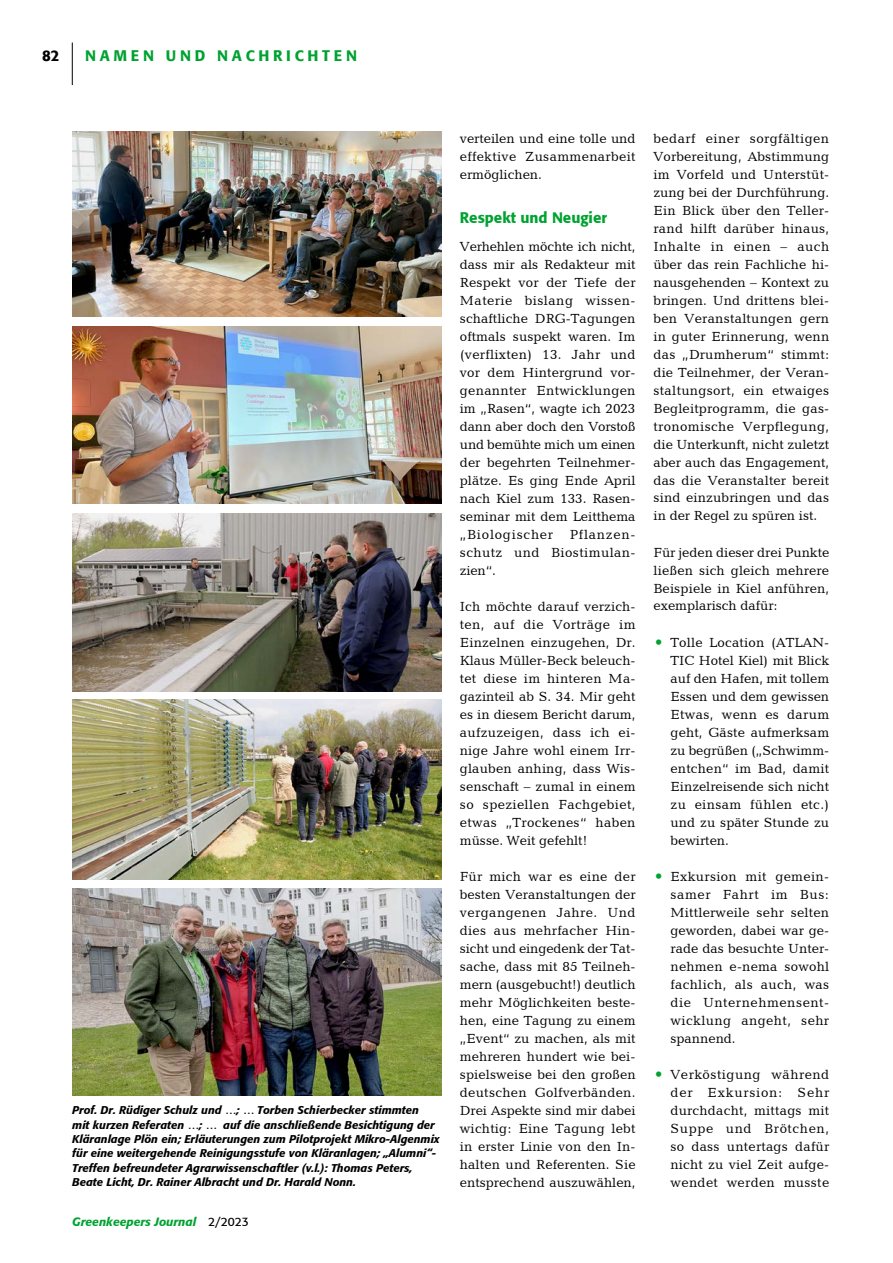
<style>
.page{position:relative;width:893px;height:1263px;background:#fff}
.page>*{position:absolute;margin:0;border:0;box-sizing:border-box;transform-origin:0 0}
.t1{font:500 15px "Formata BQ";letter-spacing:.25em;color:#00a231}
.t2{font:500 15px "Formata BQ";color:#00a231}
.t3{font:500 15px "Formata BQ";color:#000}
.t4{font:13.5px/18px "Candida BT";letter-spacing:.01em;color:#000;text-align:justify}
.t5{font:italic 500 12px "Formata BQ";color:#00a231}
.t6{font:italic 500 11.25px/14.4px "Formata BQ";color:#000}
.s1{font-weight:400;font-style:normal;color:#000}
.s2{font-size:18px;color:#00a231}
</style>
<div class="page">
<hr style="left:72px;top:43px;width:1px;height:42px;background:#000">
<img style="left:73px;top:132px;width:369px;height:185px">
<img style="left:73px;top:326px;width:369px;height:178px">
<img style="left:72px;top:514px;width:369px;height:177px">
<img style="left:72px;top:700px;width:369px;height:180px">
<img style="left:72px;top:889px;width:369px;height:206px">
<p class="t3" style="left:42px;top:46px;width:19px">82</p>
<p class="t1" style="left:85px;top:46px;width:273px">NAMEN UND NACHRICHTEN</p>
<p class="t6" style="left:72px;top:1103px;width:369px">Prof. Dr. Rüdiger Schulz und …; … Torben Schierbecker stimmten<br>mit kurzen Referaten …; … auf die anschließende Besichtigung der Kläranlage Plön ein; Erläuterungen zum Pilotprojekt Mikro-Algenmix für eine weitergehende Reinigungsstufe von Kläranlagen; „Alumni“- Treffen befreundeter Agrarwissenschaftler (v.l.): Thomas Peters, Beate Licht, Dr. Rainer Albracht und Dr. Harald Nonn.</p>
<p class="t5" style="left:72px;top:1215px;width:178px">Greenkeepers Journal <span class="s1">2/2023</span></p>
<p class="t4" style="left:460px;top:129px;width:177px">verteilen und eine tolle und effektive Zusammenarbeit ermöglichen.</p>
<p class="t2" style="left:460px;top:209px;width:149px">Respekt und Neugier</p>
<p class="t4" style="left:460px;top:237px;width:177px">Verhehlen möchte ich nicht, dass mir als Redakteur mit Respekt vor der Tiefe der Materie bislang wissen&shy;schaftliche DRG-Tagungen oftmals suspekt waren. Im (verflixten) 13. Jahr und vor dem Hintergrund vor&shy;genannter Entwicklungen im „Rasen“, wagte ich 2023 dann aber doch den Vorstoß und bemühte mich um einen der begehrten Teilnehmer&shy;plätze. Es ging Ende April nach Kiel zum 133. Rasen&shy;seminar mit dem Leitthema „Biologischer Pflanzen&shy;schutz und Biostimulan&shy;zien“.</p>
<p class="t4" style="left:460px;top:597px;width:177px">Ich möchte darauf verzich&shy;ten, auf die Vorträge im Einzelnen einzugehen, Dr.<br>Klaus Müller-Beck beleuch&shy;tet diese im hinteren Ma&shy;gazinteil ab S. 34. Mir geht es in diesem Bericht darum, aufzuzeigen, dass ich ei&shy;nige Jahre wohl einem Irr&shy;glauben anhing, dass Wis&shy;senschaft – zumal in einem so speziellen Fachgebiet, etwas „Trockenes“ haben müsse. Weit gefehlt!</p>
<p class="t4" style="left:460px;top:867px;width:177px">Für mich war es eine der besten Veranstaltungen der vergangenen Jahre. Und dies aus mehrfacher Hin&shy;sicht und eingedenk der Tat&shy;sache, dass mit 85 Teilneh&shy;mern (ausgebucht!) deutlich mehr Möglichkeiten beste&shy;hen, eine Tagung zu einem „Event“ zu machen, als mit mehreren hundert wie bei&shy;spielsweise bei den großen deutschen Golfverbänden.<br>Drei Aspekte sind mir dabei wichtig: Eine Tagung lebt in erster Linie von den In&shy;halten und Referenten. Sie entsprechend auszuwählen,</p>
<p class="t4" style="left:653px;top:129px;width:177px">bedarf einer sorgfältigen Vorbereitung, Abstimmung im Vorfeld und Unterstüt&shy;zung bei der Durchführung.<br>Ein Blick über den Teller&shy;rand hilft darüber hinaus, Inhalte in einen – auch über das rein Fachliche hi&shy;nausgehenden – Kontext zu bringen. Und drittens blei&shy;ben Veranstaltungen gern in guter Erinnerung, wenn das „Drumherum“ stimmt: die Teilnehmer, der Veran&shy;staltungsort, ein etwaiges Begleitprogramm, die gas&shy;tronomische Verpflegung, die Unterkunft, nicht zuletzt aber auch das Engagement, das die Veranstalter bereit sind einzubringen und das in der Regel zu spüren ist.</p>
<p class="t4" style="left:653px;top:543px;width:177px">Für jeden dieser drei Punkte ließen sich gleich mehrere Beispiele in Kiel anführen, exemplarisch dafür:</p>
<p class="t4" style="left:671px;top:633px;width:160px;text-align:left;text-indent:-17px"><span class="s2">•</span> Tolle Location (ATLAN-<br>TIC Hotel Kiel) mit Blick auf den Hafen, mit tollem<br>Essen und dem gewissen<br>Etwas, wenn es darum geht, Gäste aufmerksam zu begrüßen („Schwimm&shy;entchen“ im Bad, damit<br>Einzelreisende sich nicht zu einsam fühlen etc.) und zu später Stunde zu bewirten.</p>
<p class="t4" style="left:671px;top:867px;width:160px;text-indent:-17px"><span class="s2">•</span> Exkursion mit gemein&shy;samer Fahrt im Bus:<br>Mittlerweile sehr selten geworden, dabei war ge&shy;rade das besuchte Unter&shy;nehmen e-nema sowohl fachlich, als auch, was die Unternehmensent&shy;wicklung angeht, sehr spannend.</p>
<p class="t4" style="left:671px;top:1065px;width:160px;text-indent:-17px"><span class="s2">•</span> Verköstigung während der Exkursion: Sehr durchdacht, mittags mit Suppe und Brötchen, so dass untertags dafür nicht zu viel Zeit aufge&shy;wendet werden musste</p>
</div>
